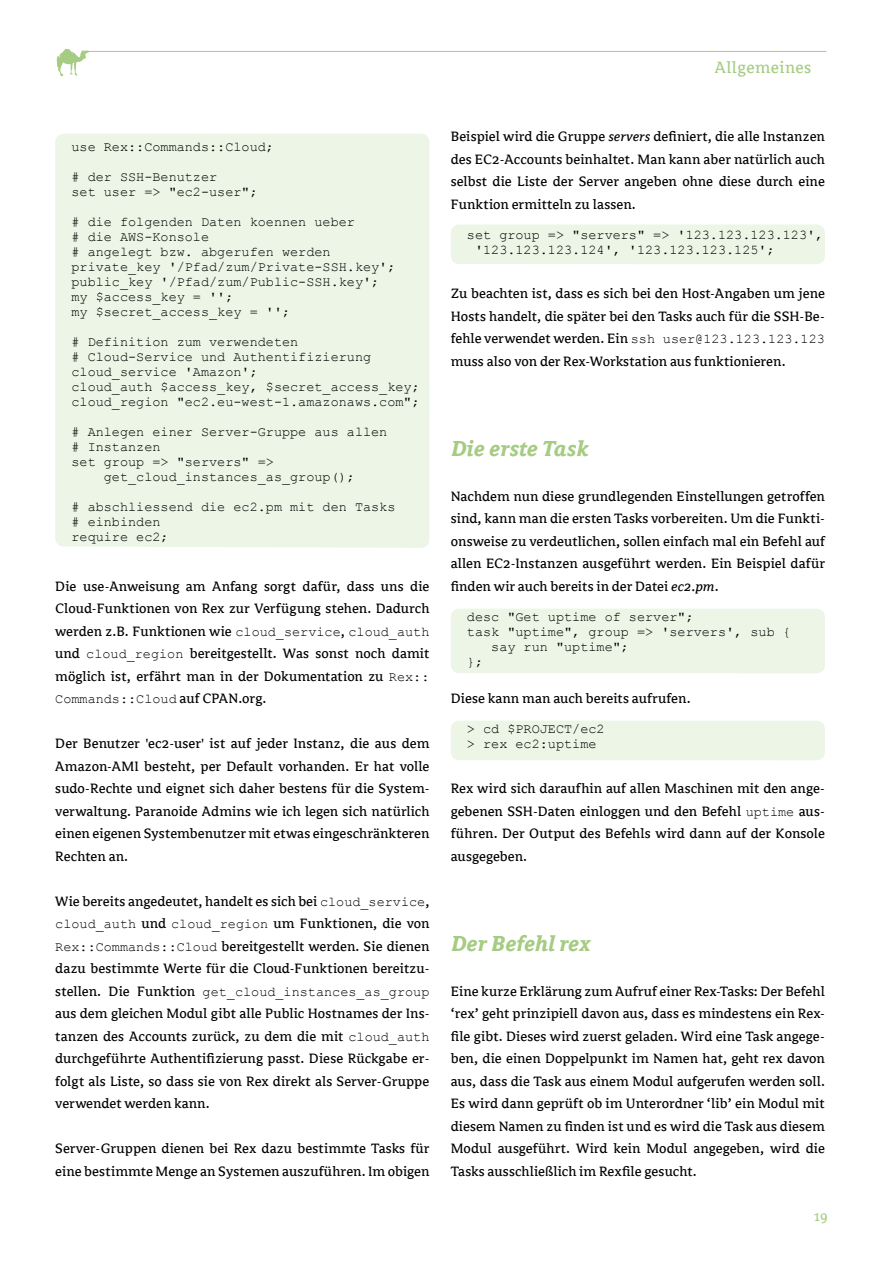
<style>
.page{position:relative;width:893px;height:1263px;background:#fff}
.page>*{position:absolute;margin:0;border:0;box-sizing:border-box;transform-origin:0 0}
.t1{font:italic 700 24px "Avance";color:#a5cc82}
.t2{font:18px "Avance";letter-spacing:.025em;color:#a5cc82}
.t3{font:15px/22.5px "Avance";color:#000;text-align:justify}
.t4{font:15px "Avance";color:#a5cc82}
.t5{font:13.5px/15px "Courier New";color:#000}
.s1{font-family:"Courier New";font-size:13.5px}
.s2{font-family:"Avance";font-size:15px}
.s3{font-style:italic}
</style>
<div class="page">
<hr style="left:87px;top:51px;width:739px;height:1px;background:#a5cc82">
<svg style="left:56px;top:49px;width:33px;height:27px"></svg>
<div style="left:55px;top:134px;width:374px;height:414px;background:#edf5e6"></div>
<div style="left:451px;top:224px;width:374px;height:40px;background:#edf5e6;border-radius:9px"></div>
<div style="left:451px;top:609px;width:374px;height:64px;background:#edf5e6;border-radius:9px"></div>
<div style="left:451px;top:721px;width:374px;height:39px;background:#edf5e6;border-radius:9px"></div>
<p class="t2" style="left:715px;top:59px;width:98px">Allgemeines</p>
<p class="t5" style="left:71px;top:139px;width:204px">use Rex::Commands::Cloud;</p>
<p class="t5" style="left:71px;top:169px;width:188px"># der SSH-Benutzer<br>set user =&gt; "ec2-user";</p>
<p class="t5" style="left:71px;top:214px;width:326px"># die folgenden Daten koennen ueber<br># die AWS-Konsole<br># angelegt bzw. abgerufen werden private_key '/Pfad/zum/Private-SSH.key'; public_key '/Pfad/zum/Public-SSH.key'; my $access_key = '';<br>my $secret_access_key = '';</p>
<p class="t5" style="left:71px;top:334px;width:350px"># Definition zum verwendeten<br># Cloud-Service und Authentifizierung cloud_service 'Amazon';<br>cloud_auth $access_key, $secret_access_key; cloud_region "ec2.eu-west-1.amazonaws.com";</p>
<p class="t5" style="left:71px;top:424px;width:317px"># Anlegen einer Server-Gruppe aus allen</p>
<p class="t5" style="left:71px;top:439px;width:91px"># Instanzen</p>
<p class="t5" style="left:71px;top:454px;width:204px">set group =&gt; "servers" =&gt;</p>
<p class="t5" style="left:104px;top:469px;width:253px">get_cloud_instances_as_group();</p>
<p class="t5" style="left:71px;top:499px;width:326px"># abschliessend die ec2.pm mit den Tasks # einbinden<br>require ec2;</p>
<p class="t3" style="left:55px;top:575px;width:376px">Die use-Anweisung am Anfang sorgt dafür, dass uns die Cloud-Funktionen von Rex zur Verfügung stehen. Dadurch werden z.B. Funktionen wie <span class="s1">cloud_service</span>, <span class="s1">cloud_auth </span>und <span class="s1">cloud_region</span> bereitgestellt. Was sonst noch damit möglich ist, erfährt man in der Dokumentation zu <span class="s1">Rex::</span></p>
<p class="t5" style="left:55px;top:691px;width:212px">Commands::Cloud <span class="s2">auf CPAN.org.</span></p>
<p class="t3" style="left:55px;top:733px;width:376px">Der Benutzer 'ec2-user' ist auf jeder Instanz, die aus dem Amazon-AMI besteht, per Default vorhanden. Er hat volle sudo-Rechte und eignet sich daher bestens für die System&shy;verwaltung. Paranoide Admins wie ich legen sich natürlich einen eigenen Systembenutzer mit etwas eingeschränkteren Rechten an.</p>
<p class="t3" style="left:55px;top:890px;width:376px">Wie bereits angedeutet, handelt es sich bei <span class="s1">cloud_service</span>,</p>
<p class="t5" style="left:55px;top:916px;width:376px">cloud_auth <span class="s2">und</span> cloud_region <span class="s2">um Funktionen, die von</span></p>
<p class="t3" style="left:55px;top:935px;width:376px"><span class="s1">Rex::Commands::Cloud</span> bereitgestellt werden. Sie dienen dazu bestimmte Werte für die Cloud-Funktionen bereitzu-</p>
<p class="t5" style="left:55px;top:984px;width:376px"><span class="s2">stellen. Die Funktion</span> get_cloud_instances_as_group</p>
<p class="t3" style="left:55px;top:1003px;width:376px">aus dem gleichen Modul gibt alle Public Hostnames der Ins&shy;tanzen des Accounts zurück, zu dem die mit <span class="s1">cloud_auth </span>durchgeführte Authentifizierung passt. Diese Rückgabe er&shy;folgt als Liste, so dass sie von Rex direkt als Server-Gruppe verwendet werden kann.</p>
<p class="t3" style="left:55px;top:1138px;width:376px">Server-Gruppen dienen bei Rex dazu bestimmte Tasks für eine bestimmte Menge an Systemen auszuführen. Im obigen</p>
<p class="t3" style="left:451px;top:125px;width:376px">Beispiel wird die Gruppe <span class="s3">servers</span> definiert, die alle Instanzen des EC2-Accounts beinhaltet. Man kann aber natürlich auch selbst die Liste der Server angeben ohne diese durch eine Funktion ermitteln zu lassen.</p>
<p class="t5" style="left:475px;top:226px;width:350px;text-indent:-8px">set group =&gt; "servers" =&gt; '123.123.123.123', '123.123.123.124', '123.123.123.125';</p>
<p class="t3" style="left:451px;top:283px;width:376px">Zu beachten ist, dass es sich bei den Host-Angaben um jene Hosts handelt, die später bei den Tasks auch für die SSH-Be&shy;fehle verwendet werden. Ein <span class="s1">ssh user@123.123.123.123 </span>muss also von der Rex-Workstation aus funktionieren.</p>
<h1 class="t1" style="left:451px;top:436px;width:139px">Die erste Task</h1>
<p class="t3" style="left:451px;top:485px;width:376px">Nachdem nun diese grundlegenden Einstellungen getroffen sind, kann man die ersten Tasks vorbereiten. Um die Funkti&shy;onsweise zu verdeutlichen, sollen einfach mal ein Befehl auf allen EC2-Instanzen ausgeführt werden. Ein Beispiel dafür finden wir auch bereits in der Datei <span class="s3">ec2.pm</span>.</p>
<p class="t5" style="left:467px;top:609px;width:228px">desc "Get uptime of server";</p>
<p class="t5" style="left:467px;top:624px;width:326px">task "uptime", group =&gt; 'servers', sub {</p>
<p class="t5" style="left:491px;top:639px;width:139px">say run "uptime";</p>
<p class="t5" style="left:467px;top:654px;width:18px">};</p>
<p class="t3" style="left:451px;top:688px;width:241px">Diese kann man auch bereits aufrufen.</p>
<p class="t5" style="left:467px;top:721px;width:139px">&gt; cd $PROJECT/ec2 &gt; rex ec2:uptime</p>
<p class="t3" style="left:451px;top:778px;width:376px">Rex wird sich daraufhin auf allen Maschinen mit den ange&shy;gebenen SSH-Daten einloggen und den Befehl <span class="s1">uptime</span> aus&shy;führen. Der Output des Befehls wird dann auf der Konsole ausgegeben.</p>
<h1 class="t1" style="left:451px;top:931px;width:141px">Der Befehl rex</h1>
<p class="t3" style="left:451px;top:980px;width:376px">Eine kurze Erklärung zum Aufruf einer Rex-Tasks: Der Befehl ‘rex’ geht prinzipiell davon aus, dass es mindestens ein Rex&shy;file gibt. Dieses wird zuerst geladen. Wird eine Task angege&shy;ben, die einen Doppelpunkt im Namen hat, geht rex davon aus, dass die Task aus einem Modul aufgerufen werden soll.<br>Es wird dann geprüft ob im Unterordner ‘lib’ ein Modul mit diesem Namen zu finden ist und es wird die Task aus diesem Modul ausgeführt. Wird kein Modul angegeben, wird die Tasks ausschließlich im Rexfile gesucht.</p>
<p class="t4" style="left:814px;top:1208px;width:15px">19</p>
</div>
